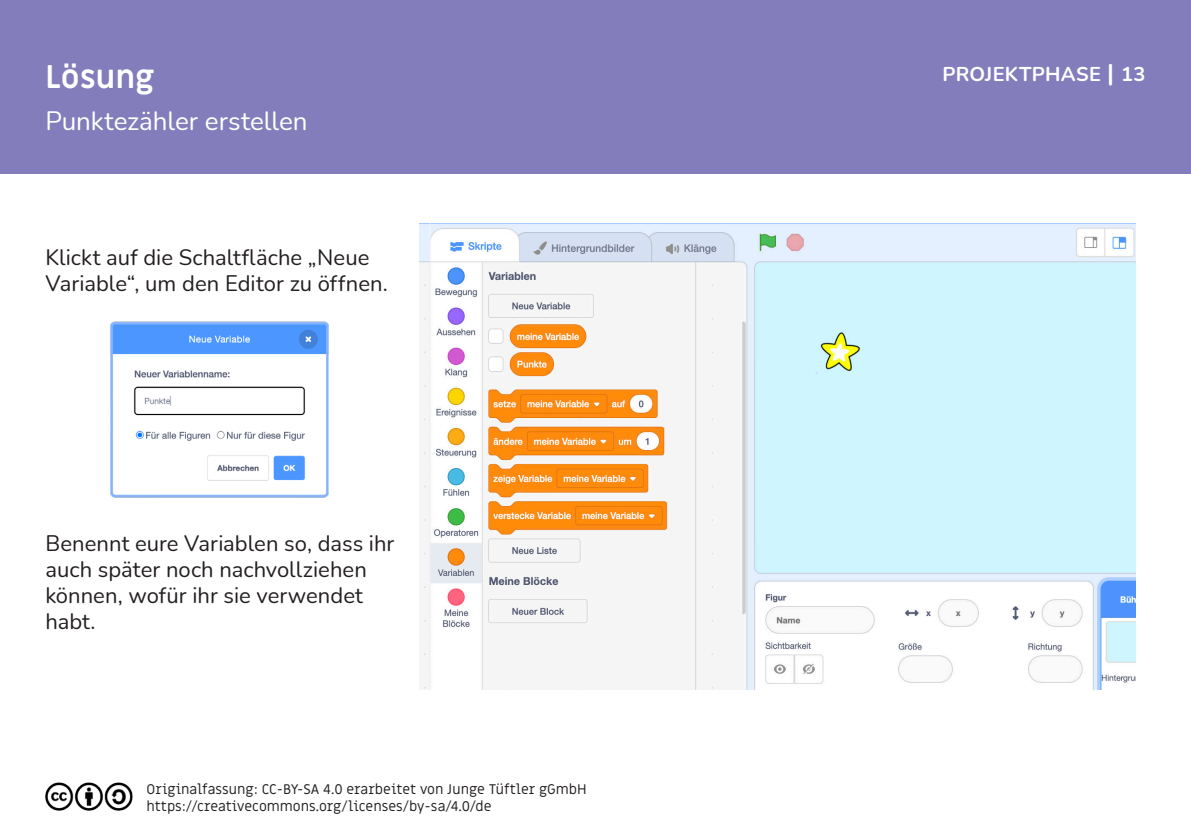
<style>
.page{position:relative;width:1191px;height:840px;background:#fff}
.page>*{position:absolute;margin:0;border:0;box-sizing:border-box;transform-origin:0 0}
.H1_Überschrift1_weiß{font:700 32px "Miriam Libre";color:#fff}
.H1_Überschrift1_weiß-2{font:26px "Nunito";letter-spacing:-.005em;color:#fff}
.t1{font:22px/26px "Nunito";color:#231f20}
.t2{font:700 20px "Nunito";letter-spacing:.015em;color:#fff}
.t3{font:14px/16.8px "Miriam Libre";color:#231f20}
.s1{font-size:24px}
</style>
<div class="page">
<div style="left:0;top:0;width:1191px;height:173px;background:#837dbb"></div>
<img style="left:46px;top:782px;width:87px;height:28px">
<img style="left:419px;top:223px;width:717px;height:466px">
<img style="left:110px;top:321px;width:219px;height:177px">
<h1 class="H1_Überschrift1_weiß" style="left:45px;top:57px;width:110px">Lösung</h1>
<p class="t2" style="left:942px;top:60px;width:205px">PROJEKTPHASE <span class="s1">|</span> 13</p>
<h1 class="H1_Überschrift1_weiß-2" style="left:45px;top:103px;width:264px">Punktezähler erstellen</h1>
<p class="t1" style="left:45px;top:243px;width:344px">Klickt auf die Schaltfläche „Neue<br>Variable“, um den Editor zu öffnen.</p>
<p class="t1" style="left:45px;top:529px;width:350px">Benennt eure Variablen so, dass ihr auch später noch nachvollziehen können, wofür ihr sie verwendet habt.</p>
<p class="t3" style="left:146px;top:781px;width:441px">Originalfassung: CC-BY-SA 4.0 erarbeitet von Junge Tüftler gGmbH https://creativecommons.org/licenses/by-sa/4.0/de</p>
</div>
